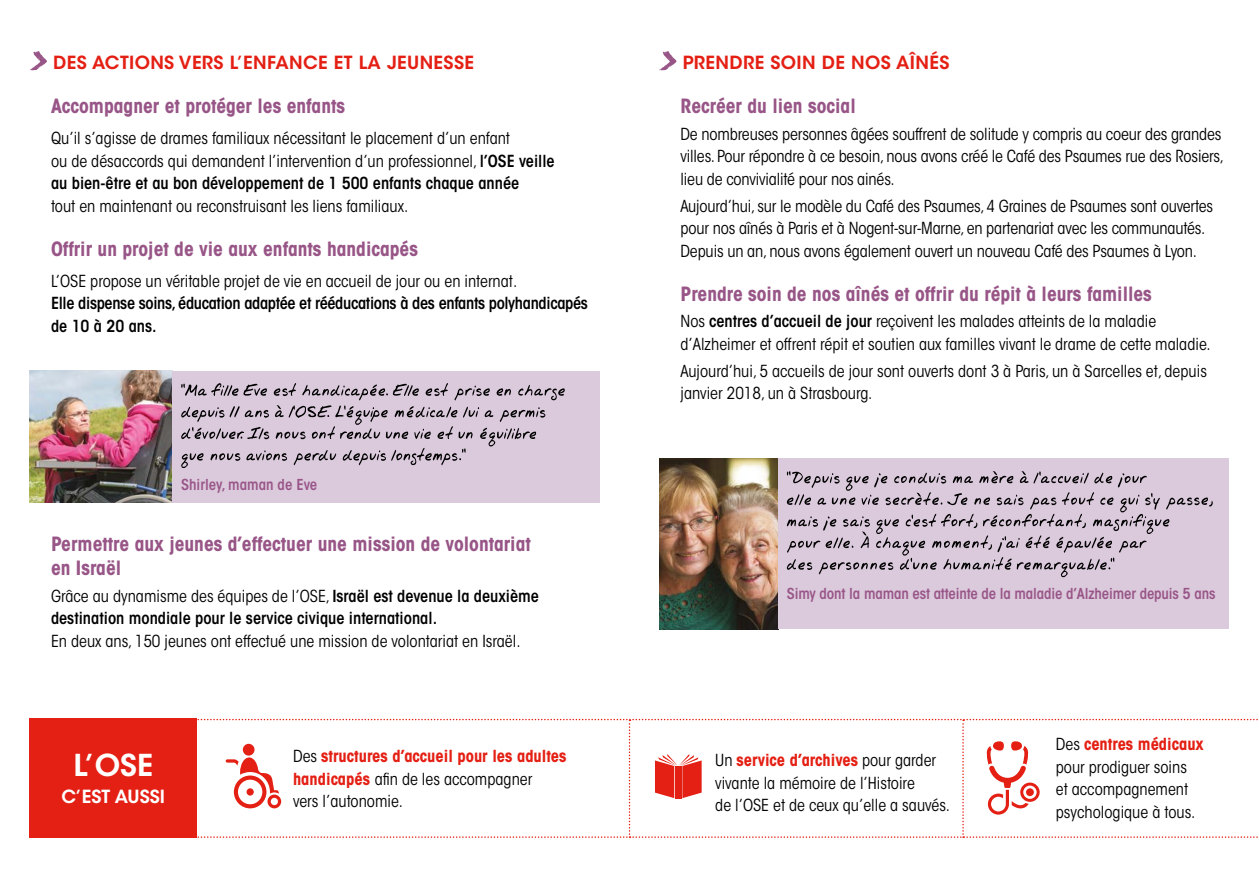
<style>
.page{position:relative;width:1259px;height:893px;background:#fff}
.page>*{position:absolute;margin:0;border:0;box-sizing:border-box;transform-origin:0 0}
.t1{font:600 30px "ITC Avant Garde Std";color:#fff}
.t2{font:700 condensed 19.5px/24px "ITC Avant Garde Std";color:#985587}
.t3{font:600 18px "ITC Avant Garde Std";letter-spacing:.02em;color:#e41f13}
.t4{font:600 18px "ITC Avant Garde Std";color:#fff}
.t5{font:condensed 16.5px/22.5px "ITC Avant Garde Std";color:#000}
.t6{font:600 condensed 16.5px/22.5px "ITC Avant Garde Std";color:#000}
.t7{font:600 condensed 16.5px/22.5px "ITC Avant Garde Std";letter-spacing:-.02em;color:#000}
.t8{font:700 condensed 16.5px/22.5px "ITC Avant Garde Std";color:#e41f13}
.t9{font:600 condensed 15px "ITC Avant Garde Std";letter-spacing:-.01em;color:#985587}
.s1{font-weight:600}
.s2{font-weight:400}
.s3{font-weight:400;color:#000}
.s4{font-weight:700;color:#e41f13}
</style>
<div class="page">
<svg style="left:659px;top:51px;width:17px;height:19px"></svg>
<img style="left:659px;top:458px;width:119px;height:171px">
<div style="left:778px;top:458px;width:451px;height:171px;background:#dbc9dc"></div>
<svg style="left:787px;top:471px;width:425px;height:106px"></svg>
<div style="left:30px;top:719px;width:167px;height:119px;background:#e41f13"></div>
<svg style="left:30px;top:51px;width:17px;height:19px"></svg>
<img style="left:30px;top:371px;width:143px;height:131px">
<div style="left:173px;top:371px;width:427px;height:131px;background:#dbc9dc"></div>
<svg style="left:181px;top:383px;width:384px;height:85px"></svg>
<svg style="left:197px;top:719px;width:1061px;height:119px"></svg>
<p class="t3" style="left:53px;top:51px;width:422px">DES ACTIONS VERS L’ENFANCE ET LA JEUNESSE</p>
<p class="t2" style="left:51px;top:94px;width:296px">Accompagner et protéger les enfants</p>
<p class="t5" style="left:51px;top:127px;width:505px">Qu’il s’agisse de drames familiaux nécessitant le placement d’un enfant<br>ou de désaccords qui demandent l’intervention d’un professionnel, <span class="s1">l’OSE veille au bien-être et au bon développement de 1 500 enfants chaque année</span></p>
<p class="t5" style="left:51px;top:194px;width:359px">tout en maintenant ou reconstruisant les liens familiaux.</p>
<p class="t2" style="left:51px;top:236px;width:368px">Offrir un projet de vie aux enfants handicapés</p>
<p class="t5" style="left:51px;top:269px;width:468px">L’OSE propose un véritable projet de vie en accueil de jour ou en internat.</p>
<p class="t7" style="left:51px;top:292px;width:538px">Elle dispense soins, éducation adaptée et rééducations à des enfants polyhandicapés de 10 à 20 ans.</p>
<p class="t9" style="left:181px;top:475px;width:138px">Shirley, maman de Eve</p>
<p class="t2" style="left:51px;top:532px;width:481px">Permettre aux jeunes d’effectuer une mission de volontariat en Israël</p>
<p class="t6" style="left:51px;top:584px;width:489px"><span class="s2">Grâce au dynamisme des équipes de l’OSE,</span> Israël est devenue la deuxième destination mondiale pour le service civique international.</p>
<p class="t5" style="left:51px;top:630px;width:471px">En deux ans, 150 jeunes ont effectué une mission de volontariat en Israël.</p>
<h1 class="t1" style="left:73px;top:746px;width:81px">L’OSE</h1>
<p class="t4" style="left:62px;top:785px;width:105px">C’EST AUSSI</p>
<p class="t8" style="left:293px;top:745px;width:275px"><span class="s3">Des</span> structures d’accueil pour les adultes handicapés <span class="s3">afin de les accompagner<br>vers l’autonomie.</span></p>
<p class="t3" style="left:682px;top:51px;width:268px">PRENDRE SOIN DE NOS AÎNÉS</p>
<p class="t2" style="left:680px;top:94px;width:177px">Recréer du lien social</p>
<p class="t5" style="left:680px;top:123px;width:545px">De nombreuses personnes âgées souffrent de solitude y compris au coeur des grandes villes. Pour répondre à ce besoin, nous avons créé le Café des Psaumes rue des Rosiers, lieu de convivialité pour nos ainés.</p>
<p class="t5" style="left:680px;top:194px;width:534px">Aujourd’hui, sur le modèle du Café des Psaumes, 4 Graines de Psaumes sont ouvertes pour nos aînés à Paris et à Nogent-sur-Marne, en partenariat avec les communautés.<br>Depuis un an, nous avons également ouvert un nouveau Café des Psaumes à Lyon.</p>
<p class="t2" style="left:680px;top:281px;width:473px">Prendre soin de nos aînés et offrir du répit à leurs familles</p>
<p class="t5" style="left:680px;top:310px;width:532px">Nos <span class="s1">centres d’accueil de jour</span> reçoivent les malades atteints de la maladie d’Alzheimer et offrent répit et soutien aux familles vivant le drame de cette maladie.</p>
<p class="t5" style="left:680px;top:359px;width:528px">Aujourd’hui, 5 accueils de jour sont ouverts dont 3 à Paris, un à Sarcelles et, depuis janvier 2018, un à Strasbourg.</p>
<p class="t9" style="left:787px;top:584px;width:430px">Simy dont la maman est atteinte de la maladie d’Alzheimer depuis 5 ans</p>
<p class="t5" style="left:715px;top:749px;width:236px">Un <span class="s4">service d’archives</span> pour garder vivante la mémoire de l’Histoire<br>de l’OSE et de ceux qu’elle a sauvés.</p>
<p class="t5" style="left:1056px;top:733px;width:149px">Des <span class="s4">centres médicaux </span>pour prodiguer soins<br>et accompagnement psychologique à tous.</p>
</div>
